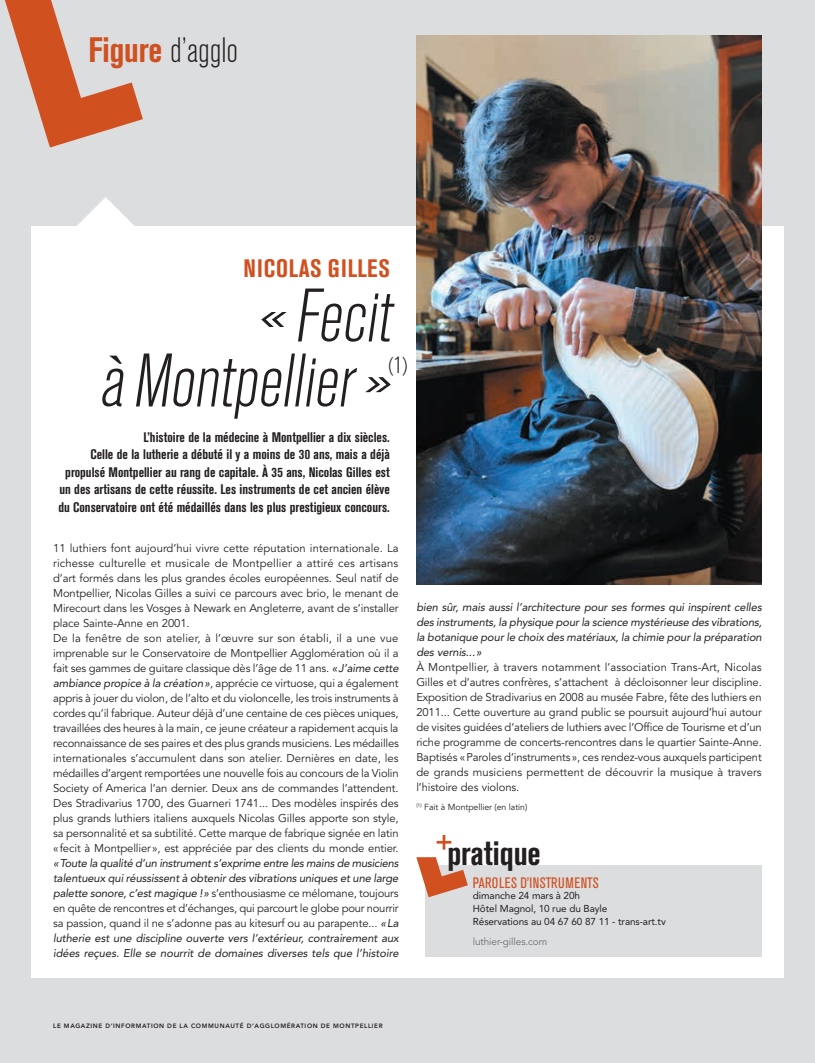
<style>
.page{position:relative;width:815px;height:1063px;background:#dcdddf}
.page>*{position:absolute;margin:0;border:0;box-sizing:border-box;transform-origin:0 0}
.t1{font:300 condensed 75px/65px "Akzidenz Grotesk BE";color:#231f20;text-align:right}
.t2{font:300 condensed 35px "Akzidenz Grotesk BE";color:#231f20}
.t3{font:700 condensed 33.5px "Akzidenz Grotesk BE";color:#231f20}
.t4{font:700 condensed 33.5px "Akzidenz Grotesk BE";color:#d05020}
.t5{font:700 condensed 25px "Akzidenz Grotesk BE";letter-spacing:.035em;color:#d05020}
.t6{font:300 condensed 23.5px "Akzidenz Grotesk BE";color:#231f20}
.t7{font:condensed 15px "Akzidenz Grotesk BE";letter-spacing:.02em;color:#d05020}
.Plaisir_d_Agglo_Tari{font:700 condensed 13.75px/17.5px "Akzidenz Grotesk BE";color:#231f20;text-align:right}
.t8{font:11.25px/15px "Avenir";letter-spacing:-.01em;color:#231f20;text-align:justify}
.t9{font:italic 11.25px/15px "Avenir";letter-spacing:-.01em;color:#231f20;text-align:justify}
.t10{font:10px "Avenir";letter-spacing:-.01em;color:#231f20}
.t11{font:10px "Avenir";letter-spacing:-.01em;color:#6c6d70}
.t12{font:8.75px "Avenir";letter-spacing:-.01em;color:#231f20}
.t13{font:800 6.25px "Avenir";letter-spacing:.1em;color:#231f20}
.s1{font-weight:700;color:#d05020}
.s2{font-style:italic}
</style>
<div class="page">
<svg style="left:5px;top:0;width:138px;height:148px"></svg>
<div style="left:31px;top:226px;width:752px;height:752px;background:#fff"></div>
<svg style="left:77px;top:197px;width:57px;height:29px"></svg>
<img style="left:416px;top:35px;width:346px;height:550px">
<div style="left:425px;top:865px;width:337px;height:92px;background:#dcdddf"></div>
<svg style="left:416px;top:857px;width:52px;height:40px"></svg>
<h2 class="t2" style="left:89px;top:31px;width:151px"><span class="s1">Figure</span> d’agglo</h2>
<p class="t5" style="left:244px;top:254px;width:148px">NICOLAS GILLES</p>
<p class="t1" style="left:99px;top:285px;width:304px">«Fecit àMontpellier»</p>
<p class="t6" style="left:388px;top:352px;width:21px">(1)</p>
<p class="Plaisir_d_Agglo_Tari" style="left:58px;top:428px;width:333px">L’histoire de la médecine à Montpellier a dix siècles.<br>Celle de la lutherie a débuté il y a moins de 30 ans, mais a déjà propulsé Montpellier au rang de capitale. À 35 ans, Nicolas Gilles est un des artisans de cette réussite. Les instruments de cet ancien élève du Conservatoire ont été médaillés dans les plus prestigieux concours.</p>
<p class="t8" style="left:53px;top:541px;width:347px">11 luthiers font aujourd’hui vivre cette réputation internationale. La richesse culturelle et musicale de Montpellier a attiré ces artisans d’art formés dans les plus grandes écoles européennes. Seul natif de Montpellier, Nicolas Gilles a suivi ce parcours avec brio, le menant de Mirecourt dans les Vosges à Newark en Angleterre, avant de s’installer place Sainte-Anne en 2001.</p>
<p class="t8" style="left:53px;top:631px;width:347px">De la fenêtre de son atelier, à l’œuvre sur son établi, il a une vue imprenable sur le Conservatoire de Montpellier Agglomération où il a fait ses gammes de guitare classique dès l’âge de 11 ans. <span class="s2">«J’aime cette ambiance propice à la création»</span>, apprécie ce virtuose, qui a également appris à jouer du violon, de l’alto et du violoncelle, les trois instruments à cordes qu’il fabrique. Auteur déjà d’une centaine de ces pièces uniques, travaillées des heures à la main, ce jeune créateur a rapidement acquis la reconnaissance de ses paires et des plus grands musiciens. Les médailles internationales s’accumulent dans son atelier. Dernières en date, les médailles d’argent remportées une nouvelle fois au concours de la Violin Society of America l’an dernier. Deux ans de commandes l’attendent.<br>Des Stradivarius 1700, des Guarneri 1741... Des modèles inspirés des plus grands luthiers italiens auxquels Nicolas Gilles apporte son style, sa personnalité et sa subtilité. Cette marque de fabrique signée en latin «fecit à Montpellier», est appréciée par des clients du monde entier. <span class="s2">«Toute la qualité d’un instrument s’exprime entre les mains de musiciens talentueux qui réussissent à obtenir des vibrations uniques et une large palette sonore, c’est magique !»</span> s’enthousiasme ce mélomane, toujours en quête de rencontres et d’échanges, qui parcourt le globe pour nourrir sa passion, quand il ne s’adonne pas au kitesurf ou au parapente... <span class="s2">«La lutherie est une discipline ouverte vers l’extérieur, contrairement aux idées reçues. Elle se nourrit de domaines diverses tels que l’histoire</span></p>
<p class="t9" style="left:416px;top:600px;width:347px">bien sûr, mais aussi l’architecture pour ses formes qui inspirent celles des instruments, la physique pour la science mystérieuse des vibrations, la botanique pour le choix des matériaux, la chimie pour la préparation des vernis...»</p>
<p class="t8" style="left:416px;top:660px;width:347px">À Montpellier, à travers notamment l’association Trans-Art, Nicolas Gilles et d’autres confrères, s’attachent à décloisonner leur discipline.<br>Exposition de Stradivarius en 2008 au musée Fabre, fête des luthiers en 2011... Cette ouverture au grand public se poursuit aujourd’hui autour de visites guidées d’ateliers de luthiers avec l’Office de Tourisme et d’un riche programme de concerts-rencontres dans le quartier Sainte-Anne.<br>Baptisés «Paroles d’instruments», ces rendez-vous auxquels participent de grands musiciens permettent de découvrir la musique à travers l’histoire des violons.</p>
<p class="t12" style="left:416px;top:801px;width:112px"><sup>(1)</sup> Fait à Montpellier (en latin)</p>
<p class="t4" style="left:436px;top:822px;width:18px">+</p>
<p class="t3" style="left:447px;top:834px;width:95px">pratique</p>
<p class="t7" style="left:473px;top:874px;width:127px">PAROLES D’INSTRUMENTS</p>
<p class="t10" style="left:473px;top:890px;width:109px">dimanche 24 mars à 20h</p>
<p class="t10" style="left:473px;top:903px;width:136px">Hôtel Magnol, 10 rue du Bayle</p>
<p class="t10" style="left:473px;top:916px;width:194px">Réservations au 04 67 60 87 11 - trans-art.tv</p>
<p class="t11" style="left:473px;top:936px;width:76px">luthier-gilles.com</p>
<p class="t13" style="left:53px;top:1022px;width:331px">LE MAGAZINE D’INFORMATION DE LA COMMUNAUTÉ D’AGGLOMÉRATION DE MONTPELLIER</p>
</div>
